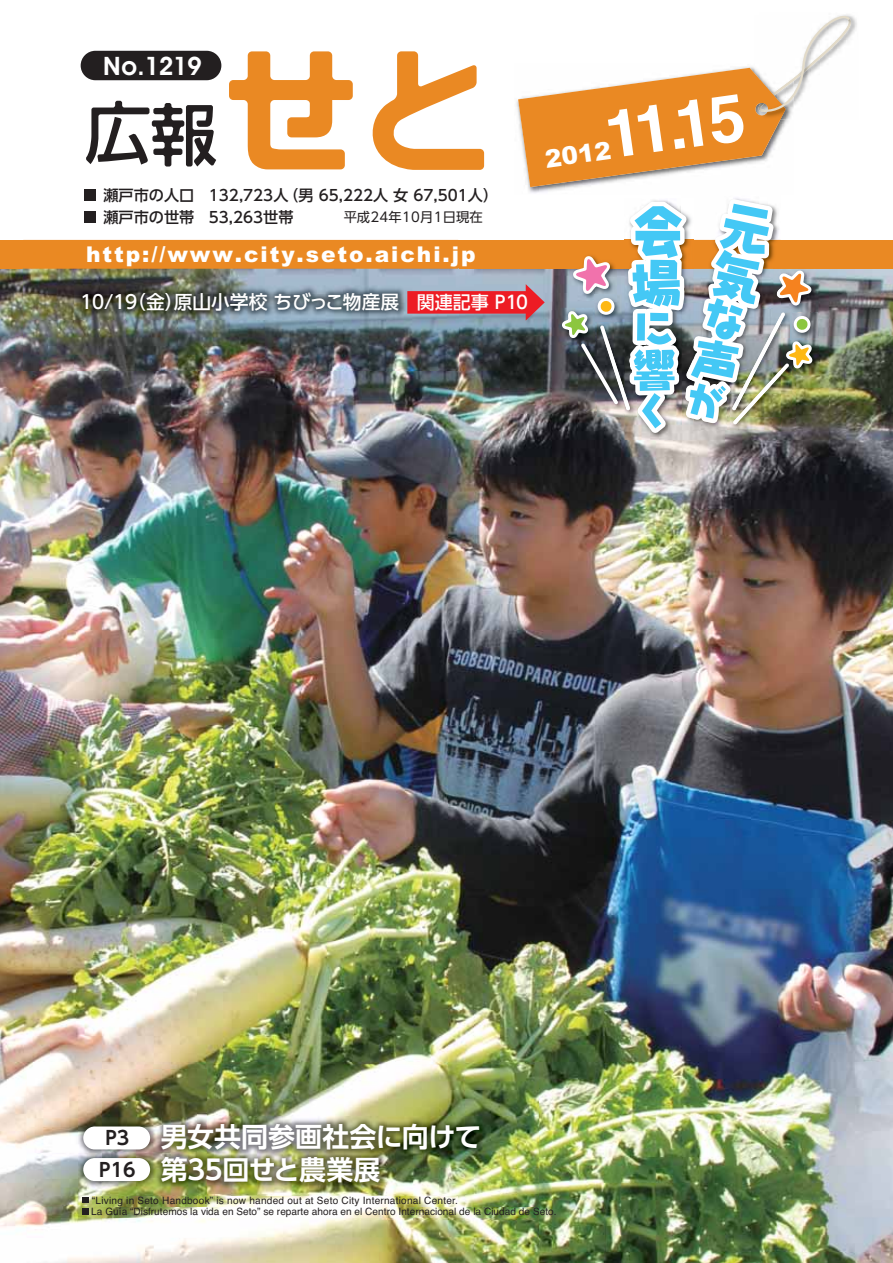
<style>
.page{position:relative;width:893px;height:1263px;background:#fff}
.page>*{position:absolute;margin:0;border:0;box-sizing:border-box;transform-origin:0 0}
.t1{font:700 66px "Helvetica";color:#fff}
.t2{font:27px/33px "UD Shin Go Pro De Bold 90 pv RKSJ H";letter-spacing:-.01em;color:#fff}
.t3{font:600 25.5px "Avant Garde";color:#fff}
.t4{font:900 24.75px "Arial";color:#fff}
.t5{font:900 21.75px "Arial";letter-spacing:.09em;color:#fff}
.t6{font:18.9px/31.5px "UD Shin Go Pro De Bold 90 pv RKSJ H";color:#231f20;text-align:center}
.t7{font:18.75px "UD Shin Go Pro Medium 90 pv RKSJ H";letter-spacing:-.01em;color:#fff}
.t8{font:18px "UD Shin Go Pro Medium 90 pv RKSJ H";color:#fff}
.t9{font:15.15px/22.2px "UD Shin Go Pro Medium 90 pv RKSJ H";color:#231f20}
.t10{font:13.35px "UD Shin Go Pro Regular 90 pv RKSJ H";letter-spacing:.02em;color:#231f20}
.t11{font:10.05px "Helvetica";color:#231f20}
.t12{font:10.05px "Helvetica";letter-spacing:.02em;color:#231f20}
</style>
<div class="page">
<img style="left:0;top:269px;width:893px;height:994px">
<div style="left:81px;top:51px;width:140px;height:29px;background:#231f20;border-radius:15px"></div>
<img style="left:516px;top:100px;width:61px;height:93px">
<img style="left:840px;top:15px;width:17px;height:21px">
<svg style="left:518px;top:16px;width:333px;height:171px"></svg>
<svg style="left:86px;top:101px;width:130px;height:66px"></svg>
<svg style="left:229px;top:51px;width:124px;height:118px"></svg>
<svg style="left:372px;top:51px;width:112px;height:119px"></svg>
<div style="left:0;top:240px;width:893px;height:29px;background:#ea8923"></div>
<img style="left:23px;top:200px;width:435px;height:170px">
<img style="left:87px;top:246px;width:371px;height:21px">
<svg style="left:407px;top:284px;width:138px;height:37px;background:#c95763"></svg>
<img style="left:102px;top:1064px;width:437px;height:180px">
<img style="left:207px;top:1196px;width:250px;height:10px">
<img style="left:207px;top:1208px;width:332px;height:9px">
<img style="left:27px;top:1070px;width:75px;height:168px">
<img style="left:102px;top:1070px;width:105px;height:31px">
<img style="left:102px;top:1206px;width:105px;height:32px">
<img style="left:27px;top:1101px;width:180px;height:105px">
<svg style="left:82px;top:1196px;width:20px;height:21px"></svg>
<div style="left:83px;top:1126px;width:67px;height:23px;background:#fff;border-radius:11px"></div>
<div style="left:83px;top:1158px;width:67px;height:23px;background:#fff;border-radius:11px"></div>
<div style="left:84px;top:189px;width:12px;height:11px;background:#231f20"></div>
<div style="left:84px;top:211px;width:12px;height:11px;background:#231f20"></div>
<img style="left:818px;top:313px;width:1px;height:62px">
<img style="left:559px;top:308px;width:3px;height:37px">
<img style="left:625px;top:433px;width:68px;height:7px">
<img style="left:562px;top:199px;width:256px;height:234px">
<p class="t3" style="left:102px;top:56px;width:101px">No.1219</p>
<p class="t9" style="left:103px;top:186px;width:396px">瀬戸市の人口　132,723人（男 65,222人 女 67,501人）瀬戸市の世帯　53,263世帯</p>
<p class="t10" style="left:344px;top:212px;width:140px">平成24年10月1日現在</p>
<p class="t5" style="left:86px;top:242px;width:391px">http://www.city.seto.aichi.jp</p>
<p class="t8" style="left:417px;top:296px;width:113px">関連記事 P10</p>
<p class="t7" style="left:77px;top:294px;width:324px">１０/１９（金）原山小学校 ちびっこ物産展</p>
<p class="t1" style="left:602px;top:112px;width:142px;rotate:-8deg">11.15</p>
<p class="t4" style="left:543px;top:145px;width:68px;rotate:-8deg">2012</p>
<p class="t6" style="left:99px;top:1125px;width:38px">P3<br>P16</p>
<p class="t2" style="left:161px;top:1124px;width:322px">男女共同参画社会に向けて第35回せと農業展</p>
<p class="t12" style="left:92px;top:1197px;width:368px">“Living in Seto Handbook” is now handed out at Seto City International Center.</p>
<p class="t11" style="left:91px;top:1208px;width:467px">La Guía “Disfrutemos la vida en Seto” se reparte ahora en el Centro Internacional de la Ciudad de Seto.</p>
</div>
